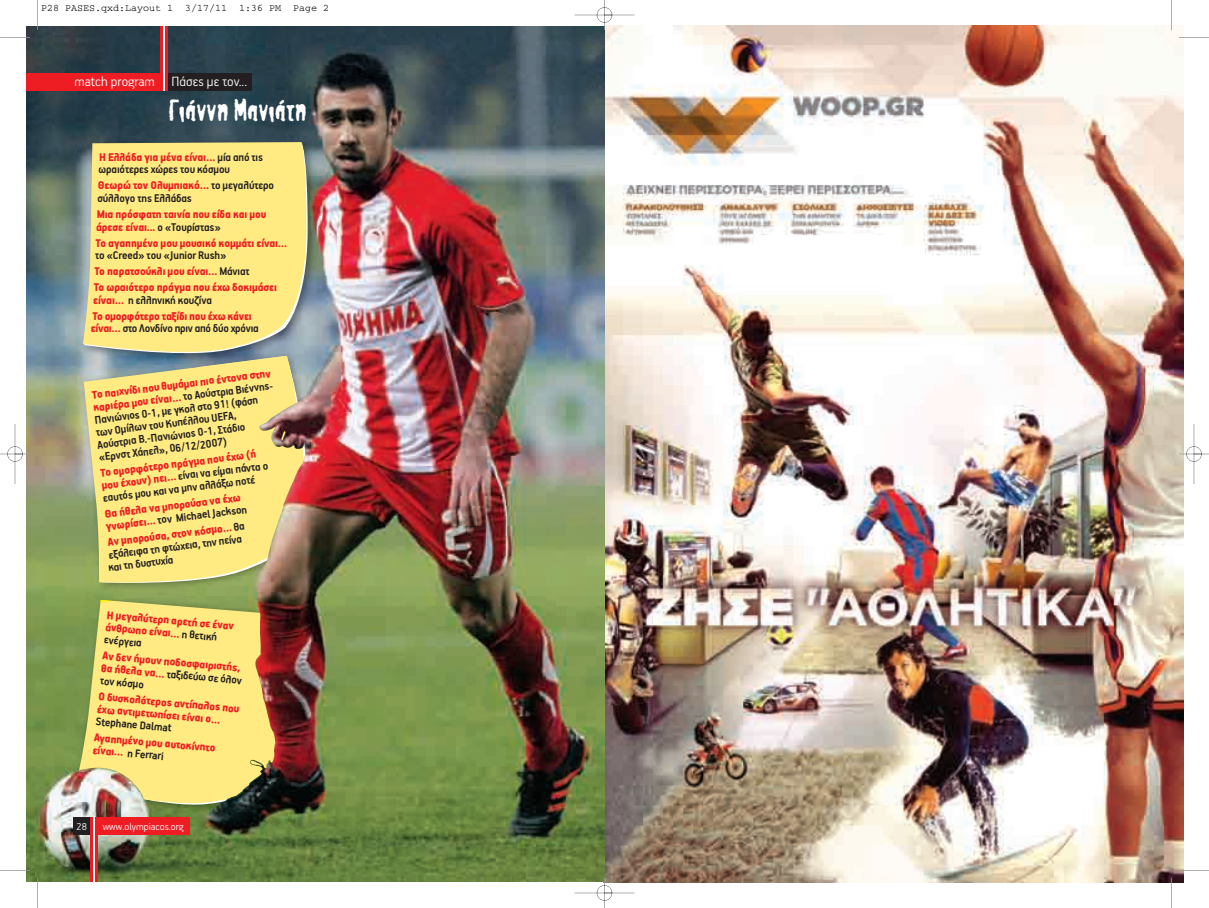
<style>
.page{position:relative;width:1209px;height:908px;background:#fff}
.page>*{position:absolute;margin:0;border:0;box-sizing:border-box;transform-origin:0 0}
.t1{font:30px "PF Fragment Inked";letter-spacing:-.01em;color:#fff}
.t2{font:300 15px "PF Handbook";color:#fff}
.t3{font:700 12.5px/12.5px "PF Handbook";letter-spacing:-.01em;color:#231f20;scale:.95 1}
.t4{font:900 12.5px/16px "PF Handbook";letter-spacing:-.01em;color:#ee1d23;scale:.95 1}
.t5{font:300 11.25px "PF Handbook";color:#fff}
.t6{font:10px "Courier";color:#000}
.s1{font-weight:900;color:#ee1d23}
.s2{font-weight:700;color:#231f20}
</style>
<div class="page">
<img style="left:0;top:0;width:1209px;height:908px">
<p class="t6" style="left:41px;top:5px;width:290px">P28 PASES.qxd:Layout 1 3/17/11 1:36 PM Page 2</p>
<p class="t2" style="left:75px;top:76px;width:174px">match program Πάσες με τον...</p>
<h1 class="t1" style="left:168px;top:95px;width:141px">Γιάννη Μανιάτη</h1>
<p class="t3" style="left:99px;top:152px;width:175px"><span class="s1">Η Ελλάδα για μένα είναι…</span> μία από τις ωραιότερες χώρες του κόσμου</p>
<p class="t3" style="left:97px;top:180px;width:187px"><span class="s1">Θεωρώ τον Ολυμπιακό…</span> το μεγαλύτερο σύλλογο της Ελλάδας</p>
<p class="t4" style="left:96px;top:209px;width:181px;line-height:12.5px">Μια πρόσφατη ταινία που είδα και μου άρεσε είναι... <span class="s2">ο «Τουρίστας»</span></p>
<p class="t4" style="left:96px;top:236px;width:203px">Το αγαπημένο μου μουσικό κομμάτι είναι…</p>
<p class="t4" style="left:94px;top:248px;width:194px"><span class="s2">το «Creed» του «Junior Rush»<br></span>Το παρατσούκλι μου είναι… <span class="s2">Μάνιατ<br></span>Το ωραιότερο πράγμα που έχω δοκιμάσει</p>
<p class="t4" style="left:92px;top:293px;width:169px">είναι… <span class="s2">η ελληνική κουζίνα<br></span>Το ομορφότερο ταξίδι που έχω κάνει</p>
<p class="t3" style="left:91px;top:323px;width:178px"><span class="s1">είναι…</span> στο Λονδίνο πριν από δύο χρόνια</p>
<p class="t3" style="left:90px;top:390px;width:193px;rotate:-7deg"><span class="s1">Το παιχνίδι που θυμάμαι πιο έντονα στην καριέρα μου είναι…</span> το Αούστρια Βιέννης-Πανιώνιος 0-1, με γκολ στο 91! (φάση των Ομίλων του Κυπέλλου UEFA, Αούστρια Β.-Πανιώνιος 0-1, Στάδιο «Ερνστ Χάπελ», 06/12/2007)</p>
<p class="t3" style="left:99px;top:468px;width:178px;rotate:-7deg"><span class="s1">Το ομορφότερο πράγμα που έχω (ή μου έχουν) πει…</span> είναι να είμαι πάντα ο εαυτός μου και να μην αλλάξω ποτέ</p>
<p class="t4" style="left:104px;top:509px;width:151px;line-height:12.5px;rotate:-7deg">Θα ήθελα να μπορούσα να έχω γνωρίσει… <span class="s2">τον Michael Jackson</span></p>
<p class="t3" style="left:105px;top:537px;width:149px;rotate:-7deg"><span class="s1">Αν μπορούσα, στον κόσμο…</span> θα εξάλειφα τη φτώχεια, την πείνα και τη δυστυχία</p>
<p class="t4" style="left:107px;top:608px;width:136px;rotate:5deg">Η μεγαλύτερη αρετή σε έναν</p>
<p class="t3" style="left:105px;top:634px;width:41px;rotate:5deg">ενέργεια</p>
<p class="t3" style="left:102px;top:663px;width:150px;rotate:5deg"><span class="s1">θα ήθελα να…</span> ταξιδεύω σε όλον</p>
<p class="t4" style="left:106px;top:620px;width:119px;rotate:5deg">άνθρωπο είναι… <span class="s2">η θετική</span></p>
<p class="t4" style="left:103px;top:648px;width:147px;rotate:5deg">Αν δεν ήμουν ποδοσφαιριστής,</p>
<p class="t3" style="left:100px;top:675px;width:48px;rotate:5deg">τον κόσμο</p>
<p class="t4" style="left:98px;top:702px;width:132px;rotate:5deg">έχω αντιμετωπίσει είναι ο…</p>
<p class="t4" style="left:99px;top:689px;width:151px;rotate:5deg">Ο δυσκολότερος αντίπαλος που</p>
<p class="t3" style="left:96px;top:716px;width:82px;rotate:5deg">Stephane Dalmat</p>
<p class="t3" style="left:93px;top:744px;width:77px;rotate:5deg"><span class="s1">είναι…</span> η Ferrari</p>
<p class="t4" style="left:95px;top:730px;width:130px;rotate:5deg">Αγαπημένο μου αυτοκίνητο</p>
<p class="t5" style="left:77px;top:822px;width:12px">28</p>
<p class="t5" style="left:103px;top:822px;width:82px">www.olympiacos.org</p>
</div>
